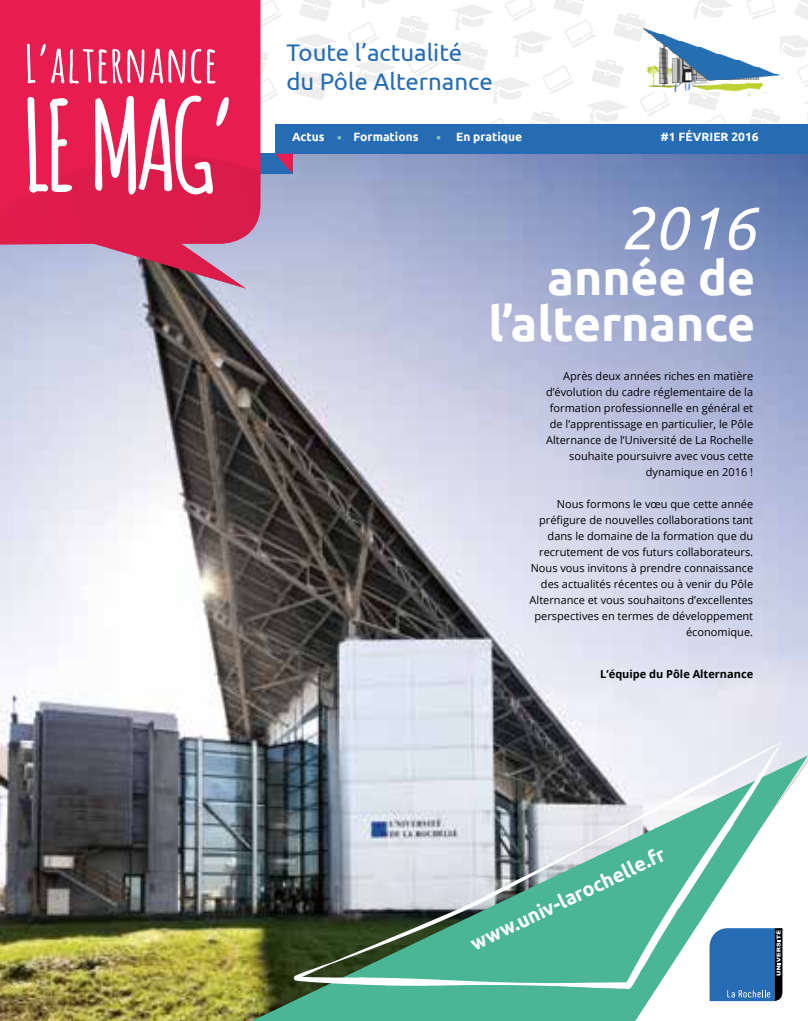
<style>
.page{position:relative;width:808px;height:1021px;background:#fff}
.page>*{position:absolute;margin:0;border:0;box-sizing:border-box;transform-origin:0 0}
.t1{font:700 123px "Amatic";color:#fff}
.t2{font:italic 60px "Ubuntu";color:#fff}
.t3{font:700 50.9px "Amatic";letter-spacing:.05em;color:#fff}
.t4{font:700 48px/46px "Ubuntu";color:#fff;text-align:right}
.t5{font:24px/28.8px "Ubuntu";color:#256cb5}
.t6{font:700 19.7px "Ubuntu";color:#fff}
.t7{font:700 12px "Ubuntu";color:#fff}
.t8{font:11px/16px "Open Sans";color:#000;text-align:right}
.t9{font:700 11px "Open Sans";color:#000}
</style>
<div class="page">
<svg style="left:296px;top:72px;width:32px;height:29px"></svg>
<svg style="left:295px;top:34px;width:40px;height:26px"></svg>
<svg style="left:260px;top:45px;width:18px;height:71px"></svg>
<svg style="left:299px;top:0;width:33px;height:22px"></svg>
<svg style="left:260px;top:0;width:22px;height:28px"></svg>
<svg style="left:744px;top:0;width:64px;height:125px"></svg>
<img style="left:0;top:154px;width:808px;height:866px">
<svg style="left:252px;top:755px;width:556px;height:265px"></svg>
<svg style="left:294px;top:741px;width:488px;height:248px;background:#90b4ad"></svg>
<svg style="left:709px;top:928px;width:73px;height:73px;background:#306dab"></svg>
<div style="left:275px;top:125px;width:533px;height:29px;background:#256cb5"></div>
<div style="left:0;top:153px;width:292px;height:21px;background:#256cb5"></div>
<svg style="left:275px;top:154px;width:18px;height:20px"></svg>
<img style="left:734px;top:28px;width:46px;height:64px">
<svg style="left:337px;top:136px;width:4px;height:4px"></svg>
<svg style="left:347px;top:0;width:387px;height:182px"></svg>
<div style="left:0;top:0;width:260px;height:130px;background:#e61d4e"></div>
<svg style="left:0;top:130px;width:260px;height:158px;background:#d23f68"></svg>
<h3 class="t3" style="left:26px;top:28px;width:192px">L’alternance</h3>
<h1 class="t1" style="left:24px;top:58px;width:210px">LE MAG’</h1>
<h3 class="t5" style="left:286px;top:38px;width:208px">Toute l’actualité du Pôle Alternance</h3>
<p class="t7" style="left:292px;top:130px;width:34px">Actus</p>
<p class="t7" style="left:354px;top:130px;width:67px">Formations</p>
<p class="t7" style="left:456px;top:130px;width:68px">En pratique</p>
<p class="t7" style="left:660px;top:130px;width:100px">#1 FÉVRIER 2016</p>
<h2 class="t2" style="left:620px;top:192px;width:137px">2016</h2>
<h3 class="t4" style="left:488px;top:254px;width:268px">année de l’alternance</h3>
<p class="t8" style="left:546px;top:367px;width:209px">Après deux années riches en matière d’évolution du cadre réglementaire de la formation professionnelle en général et de l’apprentissage en particulier, le Pôle Alternance de l’Université de La Rochelle souhaite poursuivre avec vous cette dynamique en 2016 !</p>
<p class="t8" style="left:530px;top:496px;width:225px">Nous formons le vœu que cette année préfigure de nouvelles collaborations tant dans le domaine de la formation que du recrutement de vos futurs collaborateurs.<br>Nous vous invitons à prendre connaissance des actualités récentes ou à venir du Pôle Alternance et vous souhaitons d’excellentes perspectives en termes de développement économique.</p>
<p class="t9" style="left:600px;top:666px;width:154px">L’équipe du Pôle Alternance</p>
<h3 class="t6" style="left:466px;top:932px;width:215px;rotate:-25deg">www.univ-larochelle.fr</h3>
</div>
